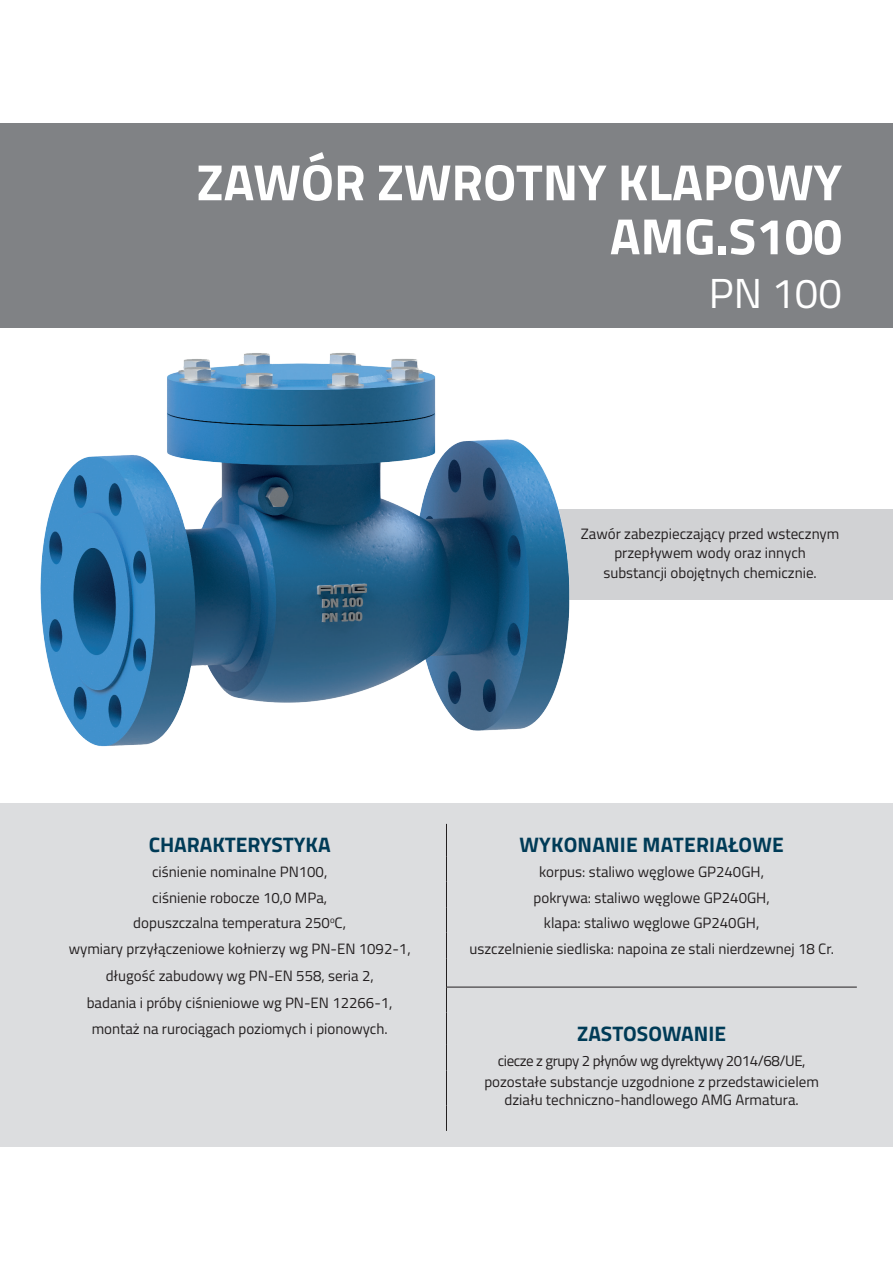
<style>
.page{position:relative;width:893px;height:1263px;background:#fff}
.page>*{position:absolute;margin:0;border:0;box-sizing:border-box;transform-origin:0 0}
.t1{font:700 51px/54px "Titillium Web";color:#fff;text-align:right}
.t2{font:42px "Titillium Web";color:#fff}
.t3{font:700 21px "Titillium Web";color:#003b57}
.t4{font:15px/19.5px "Titillium Web";color:#231f20;text-align:center}
</style>
<div class="page">
<div style="left:0;top:804px;width:893px;height:343px;background:#dcdddf"></div>
<div style="left:473px;top:509px;width:420px;height:90px;background:#d1d2d4"></div>
<div style="left:0;top:123px;width:893px;height:204px;background:#808285"></div>
<hr style="left:446px;top:824px;width:1px;height:32px;background:#231f20">
<svg style="left:446px;top:856px;width:1px;height:156px"></svg>
<hr style="left:446px;top:1012px;width:1px;height:33px;background:#231f20">
<svg style="left:446px;top:1045px;width:1px;height:25px"></svg>
<hr style="left:446px;top:1070px;width:1px;height:35px;background:#231f20">
<svg style="left:446px;top:1105px;width:1px;height:26px"></svg>
<hr style="left:446px;top:987px;width:411px;height:1px;background:#231f20">
<img style="left:40px;top:353px;width:536px;height:394px">
<h1 class="t1" style="left:196px;top:153px;width:647px">ZAWÓR ZWROTNY KLAPOWY<br>AMG.S100</h1>
<h2 class="t2" style="left:709px;top:263px;width:135px">PN 100</h2>
<p class="t4" style="left:581px;top:523px;width:260px">Zawór zabezpieczający przed wstecznym przepływem wody oraz innych substancji obojętnych chemicznie.</p>
<h3 class="t3" style="left:149px;top:828px;width:184px">CHARAKTERYSTYKA</h3>
<h3 class="t3" style="left:519px;top:828px;width:266px">WYKONANIE MATERIAŁOWE</h3>
<p class="t4" style="left:152px;top:862px;width:177px">ciśnienie nominalne PN100,</p>
<p class="t4" style="left:539px;top:862px;width:226px">korpus: staliwo węglowe GP240GH,</p>
<p class="t4" style="left:152px;top:887px;width:177px">ciśnienie robocze 10,0 MPa,</p>
<p class="t4" style="left:534px;top:887px;width:238px">pokrywa: staliwo węglowe GP240GH,</p>
<p class="t4" style="left:133px;top:913px;width:214px">dopuszczalna temperatura 250<sup>o</sup>C,</p>
<p class="t4" style="left:544px;top:913px;width:217px">klapa: staliwo węglowe GP240GH,</p>
<p class="t4" style="left:69px;top:938px;width:343px">wymiary przyłączeniowe kołnierzy wg PN-EN 1092-1,</p>
<p class="t4" style="left:469px;top:938px;width:366px">uszczelnienie siedliska: napoina ze stali nierdzewnej 18 Cr.</p>
<p class="t4" style="left:87px;top:961px;width:307px;line-height:27.2px">długość zabudowy wg PN-EN 558, seria 2, badania i próby ciśnieniowe wg PN-EN 12266-1,</p>
<p class="t4" style="left:92px;top:1018px;width:298px">montaż na rurociągach poziomych i pionowych.</p>
<h3 class="t3" style="left:577px;top:1017px;width:150px">ZASTOSOWANIE</h3>
<p class="t4" style="left:484px;top:1049px;width:336px;line-height:21.3px">ciecze z grupy 2 płynów wg dyrektywy 2014/68/UE, pozostałe substancje uzgodnione z przedstawicielem</p>
<p class="t4" style="left:504px;top:1090px;width:296px">działu techniczno-handlowego AMG Armatura.</p>
</div>
